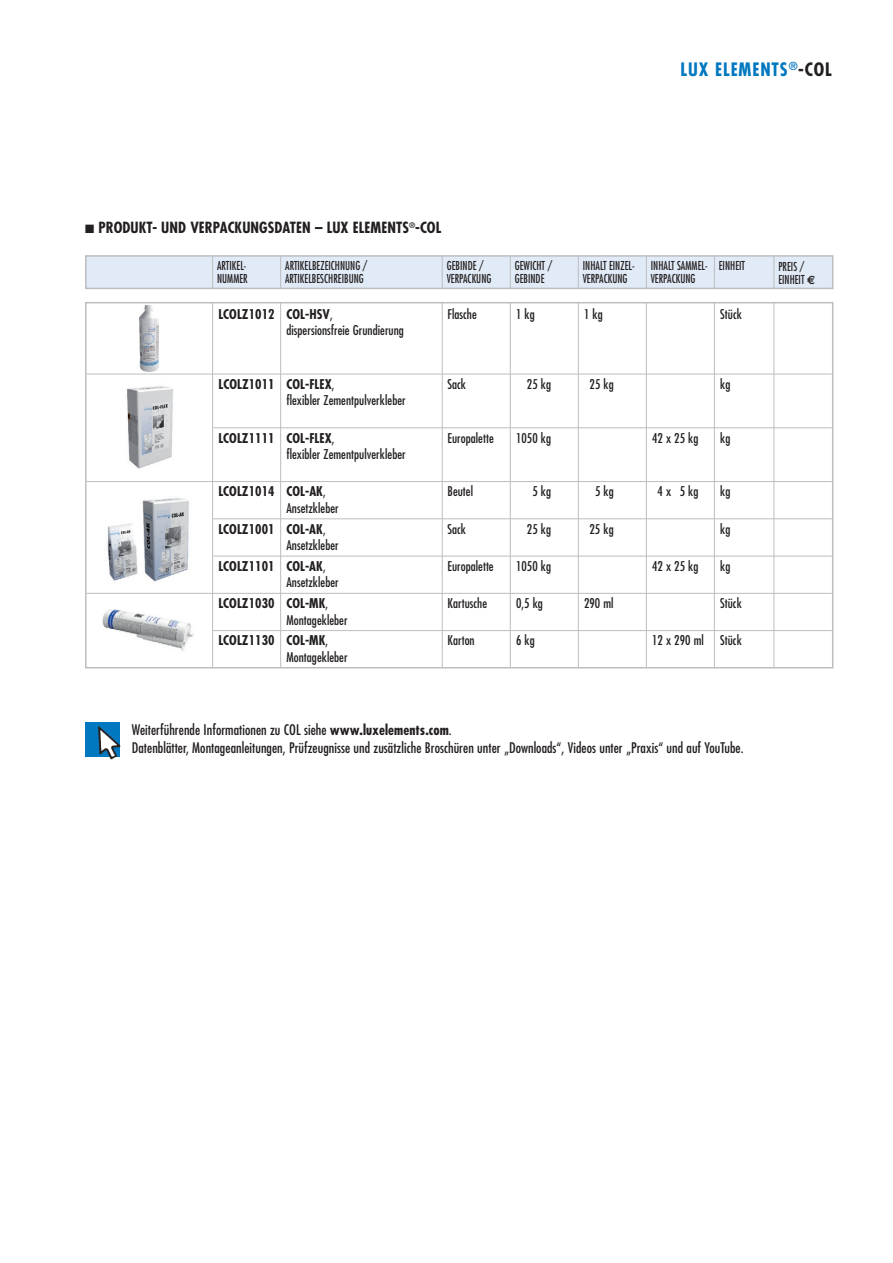
<style>
.page{position:relative;width:893px;height:1263px;background:#fff}
.page>*{position:absolute;margin:0;border:0;box-sizing:border-box;transform-origin:0 0}
.t1{font:700 condensed 18px "Futura";letter-spacing:.05em;color:#0078c0}
.t2{font:700 condensed 15px "Futura";letter-spacing:.005em;color:#231f20}
.t3{font:condensed 14.25px/18.8px "Futura";letter-spacing:.005em;color:#231f20}
.t4{font:condensed 13.2px "Futura";letter-spacing:.005em;color:#231f20}
.t5{font:700 condensed 13.2px/20.7px "Futura";letter-spacing:.005em;color:#231f20}
.t6{font:condensed 12px "Futura";letter-spacing:.005em;color:#231f20;scale:.9 1}
.s1{color:#231f20}
.s2{font-family:"Euro Sans";font-weight:700;font-stretch:normal}
.s3{font-weight:400}
.s4{font-weight:700}
</style>
<div class="page">
<img style="left:139px;top:306px;width:20px;height:65px">
<img style="left:102px;top:609px;width:92px;height:42px">
<img style="left:107px;top:497px;width:82px;height:85px">
<img style="left:127px;top:386px;width:46px;height:83px">
<div style="left:85px;top:302px;width:748px;height:366px;border:2px solid #bcbdc0"></div>
<hr style="left:87px;top:374px;width:745px;height:1px;background:#bcbdc0">
<hr style="left:213px;top:427px;width:619px;height:1px;background:#bcbdc0">
<hr style="left:87px;top:481px;width:745px;height:1px;background:#bcbdc0">
<hr style="left:213px;top:518px;width:619px;height:1px;background:#bcbdc0">
<hr style="left:213px;top:556px;width:619px;height:1px;background:#bcbdc0">
<hr style="left:87px;top:593px;width:745px;height:1px;background:#bcbdc0">
<hr style="left:213px;top:630px;width:619px;height:1px;background:#bcbdc0">
<div style="left:87px;top:257px;width:745px;height:31px;background:#e1ebf7"></div>
<div style="left:85px;top:255px;width:748px;height:34px;border:2px solid #bcbdc0"></div>
<hr style="left:212px;top:256px;width:1px;height:32px;background:#bcbdc0">
<hr style="left:442px;top:256px;width:1px;height:32px;background:#bcbdc0">
<hr style="left:510px;top:256px;width:1px;height:32px;background:#bcbdc0">
<hr style="left:578px;top:256px;width:1px;height:32px;background:#bcbdc0">
<hr style="left:646px;top:256px;width:1px;height:32px;background:#bcbdc0">
<hr style="left:714px;top:256px;width:1px;height:32px;background:#bcbdc0">
<hr style="left:773px;top:256px;width:1px;height:32px;background:#bcbdc0">
<hr style="left:280px;top:256px;width:1px;height:32px;background:#bcbdc0">
<hr style="left:442px;top:303px;width:1px;height:364px;background:#bcbdc0">
<hr style="left:510px;top:303px;width:1px;height:364px;background:#bcbdc0">
<hr style="left:578px;top:303px;width:1px;height:364px;background:#bcbdc0">
<hr style="left:646px;top:303px;width:1px;height:364px;background:#bcbdc0">
<hr style="left:714px;top:303px;width:1px;height:364px;background:#bcbdc0">
<hr style="left:773px;top:303px;width:1px;height:364px;background:#bcbdc0">
<hr style="left:280px;top:303px;width:1px;height:364px;background:#bcbdc0">
<hr style="left:212px;top:303px;width:1px;height:364px;background:#bcbdc0">
<div style="left:85px;top:723px;width:34px;height:34px;background:#0078c0"></div>
<img style="left:98px;top:725px;width:23px;height:35px">
<h1 class="t1" style="left:680px;top:61px;width:153px">LUX ELEMENTS<sup>®</sup><span class="s1">-COL</span></h1>
<p class="t2" style="left:85px;top:221px;width:358px">■ PRODUKT- UND VERPACKUNGSDATEN – LUX ELEMENTS<sup>®</sup>-COL</p>
<p class="t6" style="left:217px;top:260px;width:34px">ARTIKEL-</p>
<p class="t6" style="left:285px;top:260px;width:93px">ARTIKELBEZEICHNUNG /</p>
<p class="t6" style="left:447px;top:260px;width:42px">GEBINDE /</p>
<p class="t6" style="left:515px;top:260px;width:43px">GEWICHT /</p>
<p class="t6" style="left:583px;top:260px;width:59px">INHALT EINZEL-</p>
<p class="t6" style="left:651px;top:260px;width:106px">INHALT SAMMEL- EINHEIT</p>
<p class="t6" style="left:778px;top:261px;width:30px">PREIS /</p>
<p class="t6" style="left:217px;top:273px;width:36px">NUMMER</p>
<p class="t6" style="left:285px;top:273px;width:89px">ARTIKELBESCHREIBUNG</p>
<p class="t6" style="left:447px;top:273px;width:51px">VERPACKUNG</p>
<p class="t6" style="left:515px;top:273px;width:35px">GEBINDE</p>
<p class="t6" style="left:583px;top:273px;width:51px">VERPACKUNG</p>
<p class="t6" style="left:651px;top:273px;width:51px">VERPACKUNG</p>
<p class="t6" style="left:778px;top:274px;width:42px">EINHEIT <span class="s2">€</span></p>
<p class="t5" style="left:218px;top:304px;width:116px">LCOLZ1012 COL-HSV<span class="s3">,</span></p>
<p class="t4" style="left:447px;top:308px;width:31px">Flasche</p>
<p class="t4" style="left:516px;top:308px;width:20px">1 kg</p>
<p class="t4" style="left:584px;top:308px;width:20px">1 kg</p>
<p class="t4" style="left:720px;top:308px;width:23px">Stück</p>
<p class="t4" style="left:286px;top:324px;width:119px">dispersionsfreie Grundierung</p>
<p class="t5" style="left:218px;top:375px;width:118px">LCOLZ1011 COL-FLEX<span class="s3">,</span></p>
<p class="t4" style="left:447px;top:378px;width:20px">Sack</p>
<p class="t4" style="left:527px;top:378px;width:26px">25 kg</p>
<p class="t4" style="left:590px;top:378px;width:26px">25 kg</p>
<p class="t4" style="left:720px;top:378px;width:12px">kg</p>
<p class="t4" style="left:286px;top:394px;width:121px">flexibler Zementpulverkleber</p>
<p class="t5" style="left:218px;top:428px;width:118px">LCOLZ1111 COL-FLEX<span class="s3">,</span></p>
<p class="t4" style="left:447px;top:432px;width:48px">Europalette</p>
<p class="t4" style="left:516px;top:432px;width:37px">1050 kg</p>
<p class="t4" style="left:652px;top:432px;width:48px">42 x 25 kg</p>
<p class="t4" style="left:720px;top:432px;width:12px">kg</p>
<p class="t4" style="left:286px;top:448px;width:121px">flexibler Zementpulverkleber</p>
<p class="t5" style="left:218px;top:482px;width:109px">LCOLZ1014 COL-AK<span class="s3">,</span></p>
<p class="t4" style="left:447px;top:485px;width:27px">Beutel</p>
<p class="t4" style="left:532px;top:485px;width:20px">5 kg</p>
<p class="t4" style="left:595px;top:485px;width:20px">5 kg</p>
<p class="t4" style="left:658px;top:485px;width:42px">4 x 5 kg</p>
<p class="t4" style="left:720px;top:485px;width:12px">kg</p>
<p class="t5" style="left:218px;top:499px;width:122px;text-indent:68px"><span class="s3">Ansetzkleber<br></span>LCOLZ1001 COL-AK<span class="s3">,</span></p>
<p class="t4" style="left:447px;top:523px;width:20px">Sack</p>
<p class="t4" style="left:527px;top:523px;width:26px">25 kg</p>
<p class="t4" style="left:589px;top:523px;width:26px">25 kg</p>
<p class="t4" style="left:720px;top:523px;width:12px">kg</p>
<p class="t5" style="left:218px;top:536px;width:122px;text-indent:68px"><span class="s3">Ansetzkleber<br></span>LCOLZ1101 COL-AK<span class="s3">,</span></p>
<p class="t5" style="left:218px;top:573px;width:122px;text-indent:68px"><span class="s3">Ansetzkleber<br></span>LCOLZ1030 COL-MK<span class="s3">,</span></p>
<p class="t5" style="left:218px;top:611px;width:131px;text-indent:68px"><span class="s3">Montagekleber<br></span>LCOLZ1130 COL-MK<span class="s3">,</span></p>
<p class="t4" style="left:286px;top:651px;width:63px">Montagekleber</p>
<p class="t4" style="left:447px;top:560px;width:48px">Europalette</p>
<p class="t4" style="left:516px;top:560px;width:37px">1050 kg</p>
<p class="t4" style="left:652px;top:560px;width:48px">42 x 25 kg</p>
<p class="t4" style="left:720px;top:560px;width:12px">kg</p>
<p class="t4" style="left:447px;top:597px;width:41px">Kartusche</p>
<p class="t4" style="left:516px;top:597px;width:28px">0,5 kg</p>
<p class="t4" style="left:584px;top:597px;width:31px">290 ml</p>
<p class="t4" style="left:720px;top:597px;width:23px">Stück</p>
<p class="t4" style="left:447px;top:634px;width:29px">Karton</p>
<p class="t4" style="left:516px;top:634px;width:20px">6 kg</p>
<p class="t4" style="left:652px;top:634px;width:91px">12 x 290 ml Stück</p>
<p class="t3" style="left:132px;top:721px;width:613px">Weiterführende Informationen zu COL siehe <span class="s4">www.luxelements.com</span>.<br>Datenblätter, Montageanleitungen, Prüfzeugnisse und zusätzliche Broschüren unter „Downloads“, Videos unter „Praxis“ und auf YouTube.</p>
</div>
